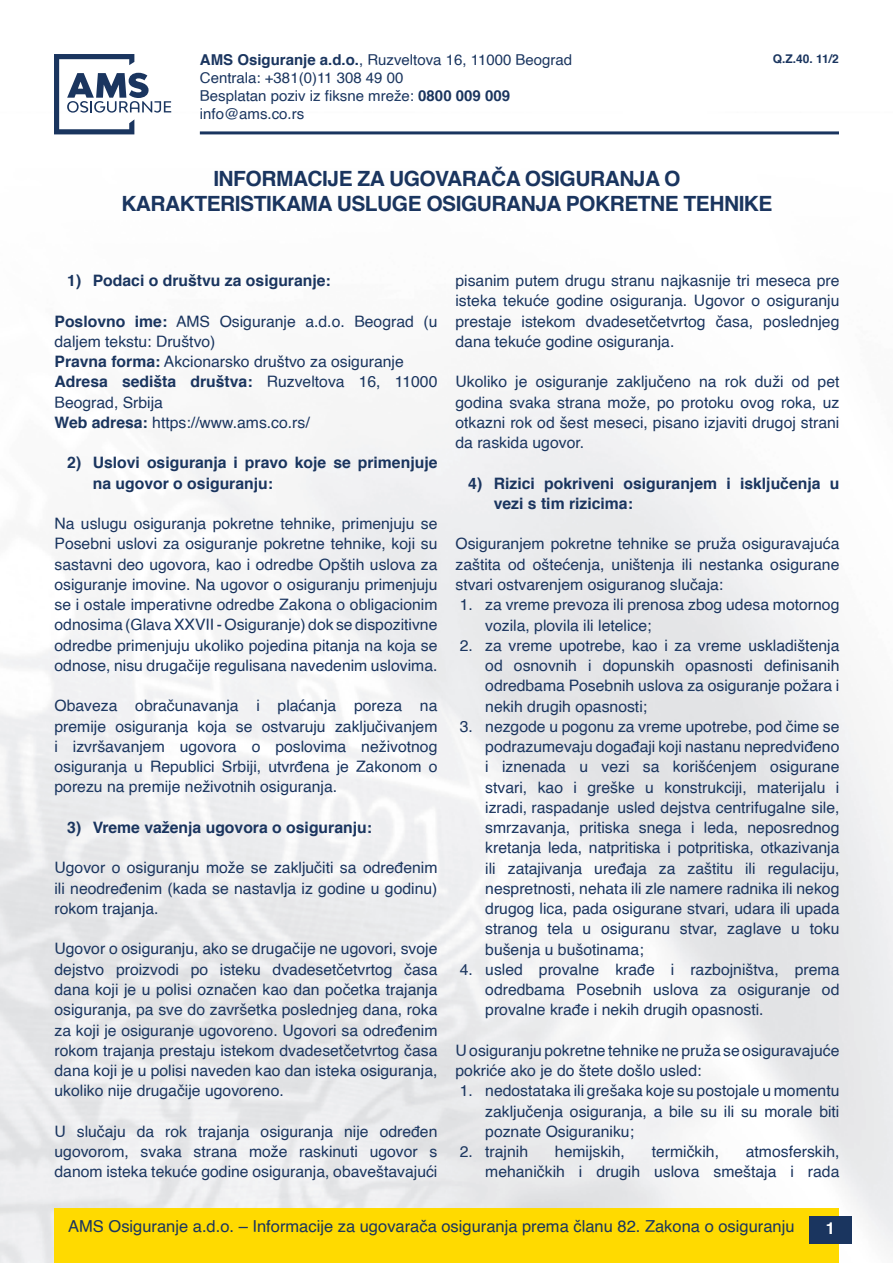
<style>
.page{position:relative;width:893px;height:1263px;background:#fff}
.page>*{position:absolute;margin:0;border:0;box-sizing:border-box;transform-origin:0 0}
.t1{font:700 21px/25.2px "Helvetica";letter-spacing:-.025em;color:#1a355f;text-align:center}
.t2{font:16.5px "Helvetica";color:#1a355f}
.t3{font:700 16.5px "Helvetica";color:#fff}
.t4{font:15.75px/20.2px "Helvetica";color:#1a355f;text-align:justify}
.t5{font:700 15.75px/20.2px "Helvetica";color:#1a355f}
.t6{font:15px/18px "Helvetica";color:#1a355f}
.t7{font:700 12px "Helvetica";color:#1a355f}
.s1{font-weight:700}
</style>
<div class="page">
<img style="left:0;top:101px;width:893px;height:1162px">
<div style="left:54px;top:1209px;width:785px;height:54px;background:#ffda00"></div>
<div style="left:809px;top:1217px;width:42px;height:27px;background:#1a355f"></div>
<hr style="left:200px;top:131px;width:639px;height:3px;background:#1a355f">
<svg style="left:54px;top:54px;width:117px;height:80px"></svg>
<p class="t6" style="left:200px;top:51px;width:374px"><span class="s1">AMS Osiguranje a.d.o.</span>, Ruzveltova 16, 11000 Beograd</p>
<p class="t7" style="left:773px;top:49px;width:68px">Q.Z.40. 11/2</p>
<p class="t6" style="left:200px;top:69px;width:312px">Centrala: +381(0)11 308 49 00<br>Besplatan poziv iz fiksne mreže: <span class="s1">0800 009 009 </span>info@ams.co.rs</p>
<h1 class="t1" style="left:121px;top:166px;width:653px">INFORMACIJE ZA UGOVARAČA OSIGURANJA O<br>KARAKTERISTIKAMA USLUGE OSIGURANJA POKRETNE TEHNIKE</h1>
<p class="t5" style="left:67px;top:271px;width:265px">1) Podaci o društvu za osiguranje:</p>
<p class="t4" style="left:54px;top:311px;width:384px;text-align:left"><span class="s1">Poslovno ime:</span> AMS Osiguranje a.d.o. Beograd (u dalјem tekstu: Društvo)<br><span class="s1">Pravna forma:</span> Akcionarsko društvo za osiguranje <span class="s1">Adresa sedišta društva:</span> Ruzveltova 16, 11000<br>Beograd, Srbija<br><span class="s1">Web adresa:</span> https://www.ams.co.rs/</p>
<p class="t5" style="left:93px;top:453px;width:346px;text-indent:-26px">2) Uslovi osiguranja i pravo koje se primenjuje na ugovor o osiguranju:</p>
<p class="t4" style="left:54px;top:514px;width:384px">Na uslugu osiguranja pokretne tehnike, primenjuju se Posebni uslovi za osiguranje pokretne tehnike, koji su sastavni deo ugovora, kao i odredbe Opštih uslova za osiguranje imovine. Na ugovor o osiguranju primenjuju se i ostale imperativne odredbe Zakona o obligacionim odnosima (Glava XXVII - Osiguranje) dok se dispozitivne odredbe primenjuju ukoliko pojedina pitanja na koja se odnose, nisu drugačije regulisana navedenim uslovima.</p>
<p class="t4" style="left:54px;top:696px;width:384px">Obaveza obračunavanja i plaćanja poreza na premije osiguranja koja se ostvaruju zaklјučivanjem i izvršavanjem ugovora o poslovima neživotnog osiguranja u Republici Srbiji, utvrđena je Zakonom o porezu na premije neživotnih osiguranja.</p>
<p class="t5" style="left:67px;top:817px;width:306px">3) Vreme važenja ugovora o osiguranju:</p>
<p class="t4" style="left:54px;top:858px;width:384px">Ugovor o osiguranju može se zaklјučiti sa određenim ili neodređenim (kada se nastavlјa iz godine u godinu) rokom trajanja.</p>
<p class="t4" style="left:54px;top:939px;width:384px">Ugovor o osiguranju, ako se drugačije ne ugovori, svoje dejstvo proizvodi po isteku dvadesetčetvrtog časa dana koji je u polisi označen kao dan početka trajanja osiguranja, pa sve do završetka poslednjeg dana, roka za koji je osiguranje ugovoreno. Ugovori sa određenim rokom trajanja prestaju istekom dvadesetčetvrtog časa dana koji je u polisi naveden kao dan isteka osiguranja, ukoliko nije drugačije ugovoreno.</p>
<p class="t4" style="left:54px;top:1121px;width:384px">U slučaju da rok trajanja osiguranja nije određen ugovorom, svaka strana može raskinuti ugovor s danom isteka tekuće godine osiguranja, obaveštavajući</p>
<p class="t4" style="left:455px;top:271px;width:385px">pisanim putem drugu stranu najkasnije tri meseca pre isteka tekuće godine osiguranja. Ugovor o osiguranju prestaje istekom dvadesetčetvrtog časa, poslednjeg dana tekuće godine osiguranja.</p>
<p class="t4" style="left:455px;top:372px;width:385px">Ukoliko je osiguranje zaklјučeno na rok duži od pet godina svaka strana može, po protoku ovog roka, uz otkazni rok od šest meseci, pisano izjaviti drugoj strani da raskida ugovor.</p>
<p class="t5" style="left:494px;top:473px;width:347px;text-indent:-26px">4) Rizici pokriveni osiguranjem i isklјučenja u vezi s tim rizicima:</p>
<p class="t4" style="left:455px;top:534px;width:385px">Osiguranjem pokretne tehnike se pruža osiguravajuća zaštita od oštećenja, uništenja ili nestanka osigurane stvari ostvarenjem osiguranog slučaja:</p>
<p class="t4" style="left:485px;top:595px;width:356px;text-indent:-26px">1. za vreme prevoza ili prenosa zbog udesa motornog vozila, plovila ili letelice;</p>
<p class="t4" style="left:485px;top:636px;width:356px;text-indent:-26px">2. za vreme upotrebe, kao i za vreme uskladištenja od osnovnih i dopunskih opasnosti definisanih odredbama Posebnih uslova za osiguranje požara i nekih drugih opasnosti;</p>
<p class="t4" style="left:485px;top:717px;width:356px;text-indent:-26px">3. nezgode u pogonu za vreme upotrebe, pod čime se podrazumevaju događaji koji nastanu nepredviđeno i iznenada u vezi sa korišćenjem osigurane stvari, kao i greške u konstrukciji, materijalu i izradi, raspadanje usled dejstva centrifugalne sile, smrzavanja, pritiska snega i leda, neposrednog kretanja leda, natpritiska i potpritiska, otkazivanja ili zatajivanja uređaja za zaštitu ili regulaciju, nespretnosti, nehata ili zle namere radnika ili nekog drugog lica, pada osigurane stvari, udara ili upada stranog tela u osiguranu stvar, zaglave u toku bušenja u bušotinama;</p>
<p class="t4" style="left:485px;top:960px;width:356px;text-indent:-26px">4. usled provalne krađe i razbojništva, prema odredbama Posebnih uslova za osiguranje od provalne krađe i nekih drugih opasnosti.</p>
<p class="t4" style="left:455px;top:1041px;width:385px">U osiguranju pokretne tehnike ne pruža se osiguravajuće pokriće ako je do štete došlo usled:</p>
<p class="t4" style="left:485px;top:1081px;width:356px;text-indent:-26px">1. nedostataka ili grešaka koje su postojale u momentu zaklјučenja osiguranja, a bile su ili su morale biti poznate Osiguraniku;</p>
<p class="t4" style="left:460px;top:1142px;width:70px">2. trajnih</p>
<p class="t4" style="left:555px;top:1142px;width:72px">hemijskih,</p>
<p class="t4" style="left:652px;top:1142px;width:69px">termičkih,</p>
<p class="t4" style="left:485px;top:1142px;width:356px;text-align:right">atmosferskih,<br>mehaničkih i drugih uslova smeštaja i rada</p>
<p class="t2" style="left:68px;top:1214px;width:728px">AMS Osiguranje a.d.o. – Informacije za ugovarača osiguranja prema članu 82. Zakona o osiguranju</p>
<p class="t3" style="left:826px;top:1215px;width:11px">1</p>
</div>
